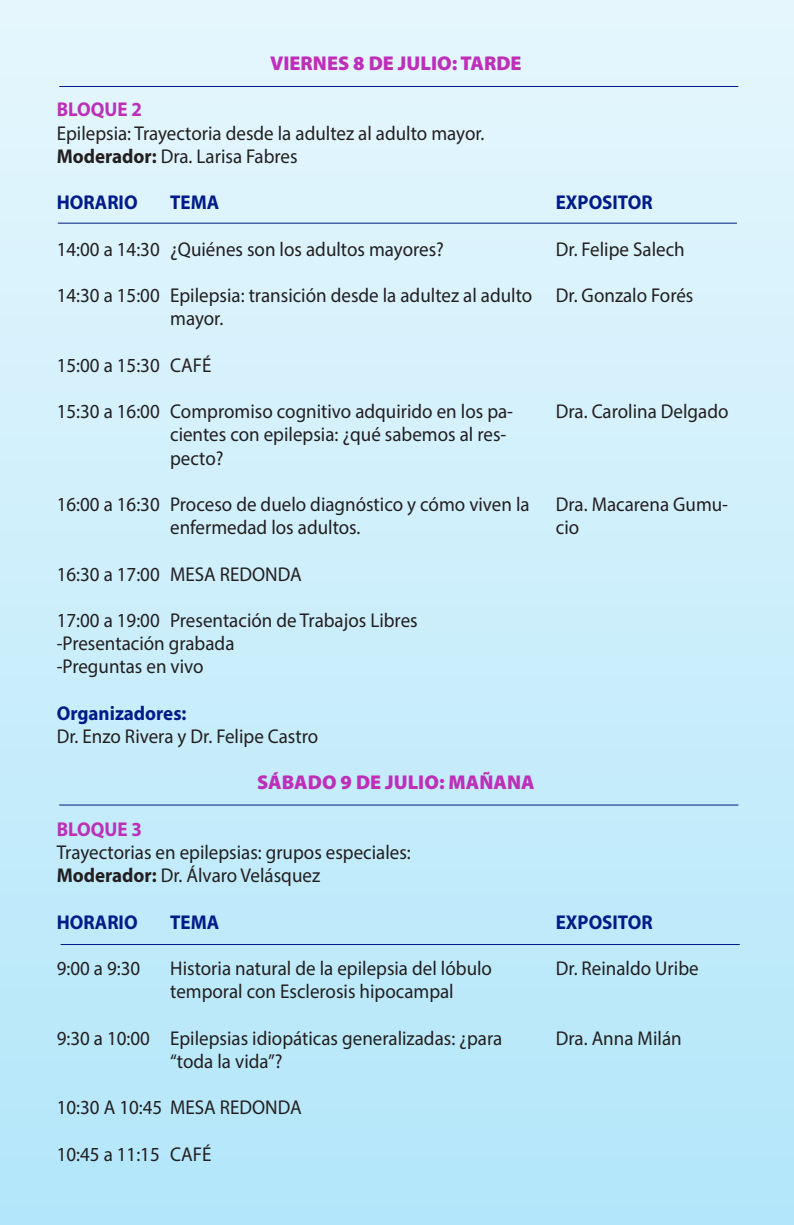
<style>
.page{position:relative;width:794px;height:1225px;background:#fff}
.page>*{position:absolute;margin:0;border:0;box-sizing:border-box;transform-origin:0 0}
.t1{font:20px/23.2px "Myriad Pro";color:#231f20;scale:.95 1}
.t2{font:700 20px "Myriad Pro";color:#001c88;scale:.95 1}
.t3{font:900 20px "Myriad Pro";color:#bd2fb9}
.t4{font:700 20px "Myriad Pro";color:#bd2fb9;scale:.95 1}
.s1{font-weight:700}
</style>
<div class="page">
<div style="left:0;top:0;width:794px;height:1224px;background:linear-gradient(to bottom,#e5f6fd,#b3e6fa)"></div>
<hr style="left:58px;top:223px;width:679px;height:1px;background:#001c88">
<hr style="left:59px;top:86px;width:679px;height:1px;background:#001c88">
<hr style="left:59px;top:804px;width:679px;height:1px;background:#001c88">
<hr style="left:61px;top:944px;width:678px;height:1px;background:#001c88">
<p class="t3" style="left:270px;top:52px;width:253px">VIERNES 8 DE JULIO: TARDE</p>
<p class="t4" style="left:57px;top:97px;width:91px">BLOQUE 2</p>
<p class="t1" style="left:57px;top:121px;width:452px">Epilepsia: Trayectoria desde la adultez al adulto mayor.<br><span class="s1">Moderador:</span> Dra. Larisa Fabres</p>
<p class="t2" style="left:57px;top:189px;width:87px">HORARIO</p>
<p class="t2" style="left:170px;top:189px;width:53px">TEMA</p>
<p class="t2" style="left:556px;top:189px;width:103px">EXPOSITOR</p>
<p class="t1" style="left:57px;top:237px;width:409px">14:00 a 14:30 ¿Quiénes son los adultos mayores?</p>
<p class="t1" style="left:556px;top:237px;width:137px">Dr. Felipe Salech</p>
<p class="t1" style="left:170px;top:283px;width:552px;text-indent:-113px">14:30 a 15:00 Epilepsia: transición desde la adultez al adulto Dr. Gonzalo Forés mayor.</p>
<p class="t1" style="left:57px;top:353px;width:164px">15:00 a 15:30 CAFÉ</p>
<p class="t1" style="left:57px;top:399px;width:482px">15:30 a 16:00 Compromiso cognitivo adquirido en los pa-</p>
<p class="t1" style="left:556px;top:399px;width:183px">Dra. Carolina Delgado</p>
<p class="t1" style="left:170px;top:423px;width:355px">cientes con epilepsia: ¿qué sabemos al res&shy;pecto?</p>
<p class="t1" style="left:57px;top:492px;width:499px">16:00 a 16:30 Proceso de duelo diagnóstico y cómo viven la</p>
<p class="t1" style="left:556px;top:492px;width:183px">Dra. Macarena Gumu-</p>
<p class="t1" style="left:170px;top:515px;width:202px">enfermedad los adultos.</p>
<p class="t1" style="left:556px;top:515px;width:26px">cio</p>
<p class="t1" style="left:57px;top:562px;width:259px">16:30 a 17:00 MESA REDONDA</p>
<p class="t1" style="left:57px;top:608px;width:381px">17:00 a 19:00 Presentación de Trabajos Libres -Presentación grabada<br>-Preguntas en vivo</p>
<p class="t2" style="left:57px;top:700px;width:138px">Organizadores:</p>
<p class="t1" style="left:57px;top:724px;width:277px">Dr. Enzo Rivera y Dr. Felipe Castro</p>
<p class="t3" style="left:257px;top:771px;width:279px">SÁBADO 9 DE JULIO: MAÑANA</p>
<p class="t4" style="left:57px;top:816px;width:91px">BLOQUE 3</p>
<p class="t1" style="left:57px;top:840px;width:374px">Trayectorias en epilepsias: grupos especiales:<br><span class="s1">Moderador:</span> Dr. Álvaro Velásquez</p>
<p class="t2" style="left:57px;top:909px;width:87px">HORARIO</p>
<p class="t2" style="left:170px;top:909px;width:53px">TEMA</p>
<p class="t2" style="left:556px;top:909px;width:103px">EXPOSITOR</p>
<p class="t1" style="left:57px;top:956px;width:89px">9:00 a 9:30</p>
<p class="t1" style="left:170px;top:956px;width:340px">Historia natural de la epilepsia del lóbulo</p>
<p class="t1" style="left:556px;top:956px;width:152px">Dr. Reinaldo Uribe</p>
<p class="t1" style="left:170px;top:979px;width:300px">temporal con Esclerosis hipocampal</p>
<p class="t1" style="left:57px;top:1026px;width:470px">9:30 a 10:00 Epilepsias idiopáticas generalizadas: ¿para</p>
<p class="t1" style="left:556px;top:1026px;width:134px">Dra. Anna Milán</p>
<p class="t1" style="left:170px;top:1049px;width:120px">“toda la vida”?</p>
<p class="t1" style="left:57px;top:1095px;width:259px">10:30 A 10:45 MESA REDONDA</p>
<p class="t1" style="left:57px;top:1142px;width:164px">10:45 a 11:15 CAFÉ</p>
</div>
